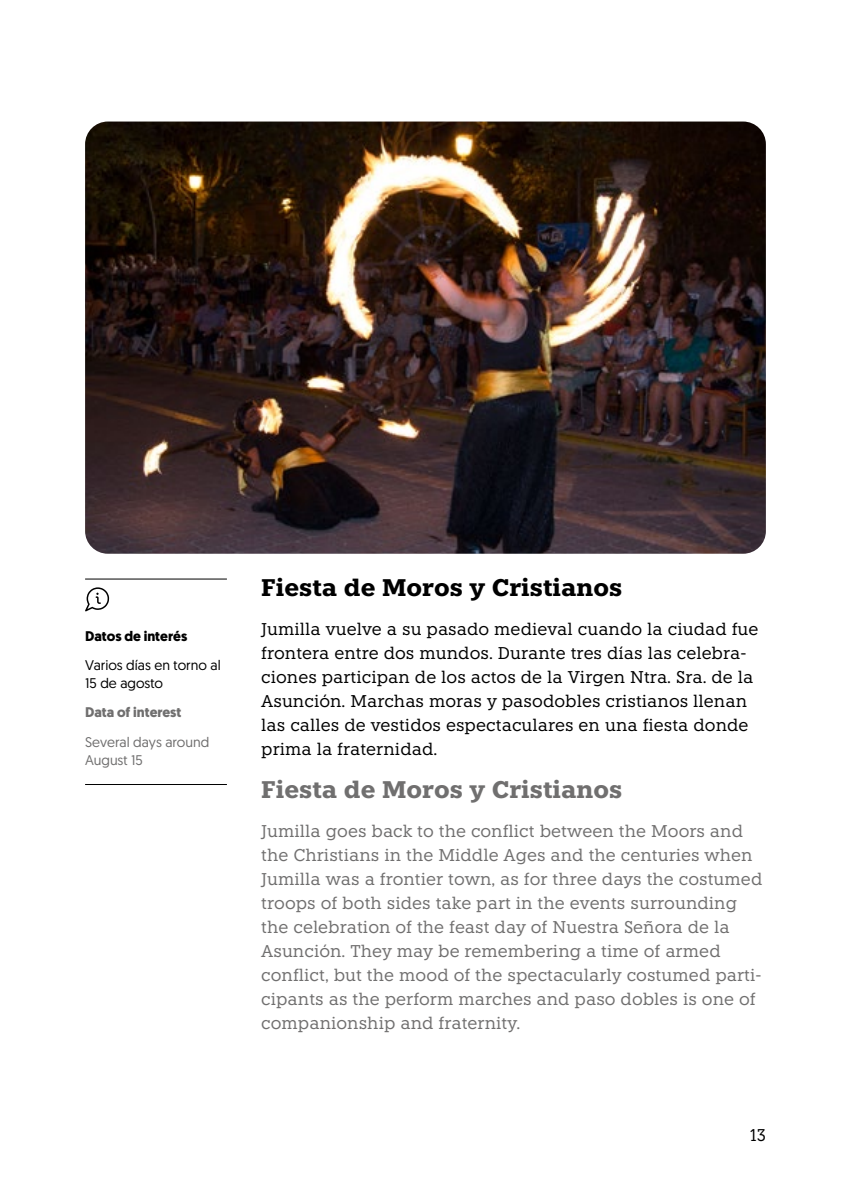
<style>
.page{position:relative;width:851px;height:1191px;background:#fff}
.page>*{position:absolute;margin:0;border:0;box-sizing:border-box;transform-origin:0 0}
.t1{font:700 24px "Knile";color:#000}
.t2{font:700 24px "Knile";color:#706f6f}
.t3{font:17px/24px "Knile";color:#706f6f}
.t4{font:17px/24px "Knile";color:#000}
.t5{font:14px/18px "Geomanist";color:#000}
.t6{font:14px/18px "Geomanist";color:#706f6f}
.t7{font:700 14px "Geomanist";color:#000}
.t8{font:700 14px "Geomanist";color:#706f6f}
</style>
<div class="page">
<img style="left:85px;top:122px;width:680px;height:432px">
<hr style="left:85px;top:578px;width:142px;height:1px;background:#000">
<hr style="left:85px;top:784px;width:142px;height:1px;background:#000">
<svg style="left:85px;top:587px;width:24px;height:24px"></svg>
<p class="t7" style="left:85px;top:626px;width:104px">Datos de interés</p>
<p class="t5" style="left:85px;top:656px;width:137px">Varios días en torno al<br>15 de agosto</p>
<p class="t8" style="left:85px;top:703px;width:98px">Data of interest</p>
<p class="t6" style="left:85px;top:732px;width:126px">Several days around<br>August 15</p>
<h1 class="t1" style="left:261px;top:572px;width:362px">Fiesta de Moros y Cristianos</h1>
<p class="t4" style="left:261px;top:616px;width:498px">Jumilla vuelve a su pasado medieval cuando la ciudad fue frontera entre dos mundos. Durante tres días las celebra&shy;ciones participan de los actos de la Virgen Ntra. Sra. de la Asunción. Marchas moras y pasodobles cristianos llenan las calles de vestidos espectaculares en una fiesta donde prima la fraternidad.</p>
<h1 class="t2" style="left:261px;top:774px;width:362px">Fiesta de Moros y Cristianos</h1>
<p class="t3" style="left:261px;top:818px;width:502px">Jumilla goes back to the conflict between the Moors and the Christians in the Middle Ages and the centuries when Jumilla was a frontier town, as for three days the costumed troops of both sides take part in the events surrounding the celebration of the feast day of Nuestra Señora de la Asunción. They may be remembering a time of armed conflict, but the mood of the spectacularly costumed parti&shy;cipants as the perform marches and paso dobles is one of companionship and fraternity.</p>
<p class="t4" style="left:750px;top:1123px;width:17px">13</p>
</div>
